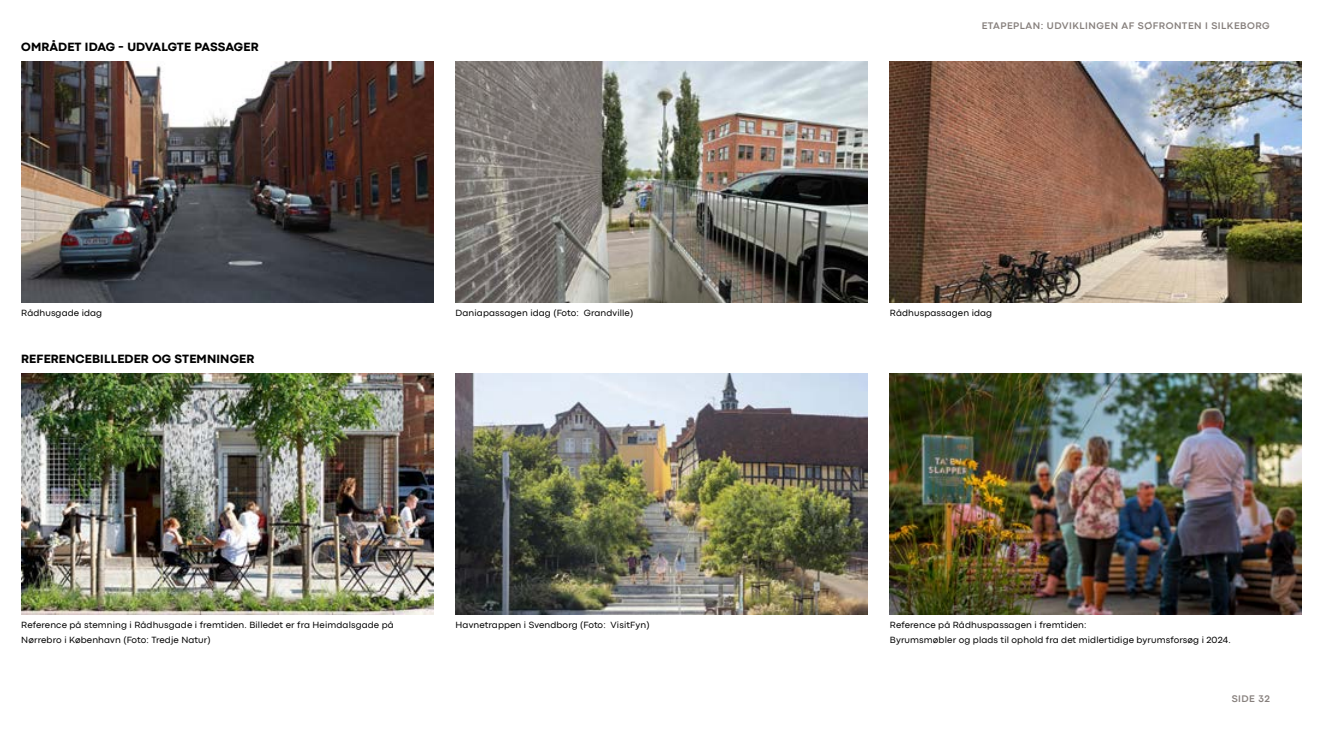
<style>
.page{position:relative;width:1323px;height:745px;background:#fff}
.page>*{position:absolute;margin:0;border:0;box-sizing:border-box;transform-origin:0 0}
.GV_Brødoverskrift_niv__1{font:800 12.5px "Codec Pro";letter-spacing:.01em;color:#000}
.t1{font:700 10px "Codec Pro";letter-spacing:.05em;color:#867f7c}
.GV_Billedetekst{font:9.38px/15px "Codec Pro";letter-spacing:.01em;color:#000}
</style>
<div class="page">
<img style="left:21px;top:373px;width:412px;height:240px">
<img style="left:456px;top:62px;width:411px;height:240px">
<img style="left:890px;top:62px;width:412px;height:240px">
<img style="left:21px;top:62px;width:412px;height:240px">
<img style="left:456px;top:373px;width:411px;height:240px">
<img style="left:890px;top:373px;width:412px;height:240px">
<h5 class="GV_Brødoverskrift_niv__1" style="left:21px;top:39px;width:239px">OMRÅDET IDAG - UDVALGTE PASSAGER</h5>
<p class="t1" style="left:982px;top:20px;width:290px">ETAPEPLAN: UDVIKLINGEN AF SØFRONTEN I SILKEBORG</p>
<p class="GV_Billedetekst" style="left:21px;top:305px;width:83px">Rådhusgade idag</p>
<p class="GV_Billedetekst" style="left:456px;top:305px;width:179px">Daniapassagen idag (Foto: Grandville)</p>
<p class="GV_Billedetekst" style="left:890px;top:305px;width:104px">Rådhuspassagen idag</p>
<h5 class="GV_Brødoverskrift_niv__1" style="left:21px;top:351px;width:234px">REFERENCEBILLEDER OG STEMNINGER</h5>
<p class="GV_Billedetekst" style="left:21px;top:616px;width:374px">Reference på stemning i Rådhusgade i fremtiden. Billedet er fra Heimdalsgade på<br>Nørrebro i København (Foto: Tredje Natur)</p>
<p class="GV_Billedetekst" style="left:456px;top:616px;width:195px">Havnetrappen i Svendborg (Foto: VisitFyn)</p>
<p class="GV_Billedetekst" style="left:890px;top:616px;width:342px">Reference på Rådhuspassagen i fremtiden:<br>Byrumsmøbler og plads til ophold fra det midlertidige byrumsforsøg i 2024.</p>
<p class="t1" style="left:1232px;top:692px;width:40px">SIDE 32</p>
</div>
